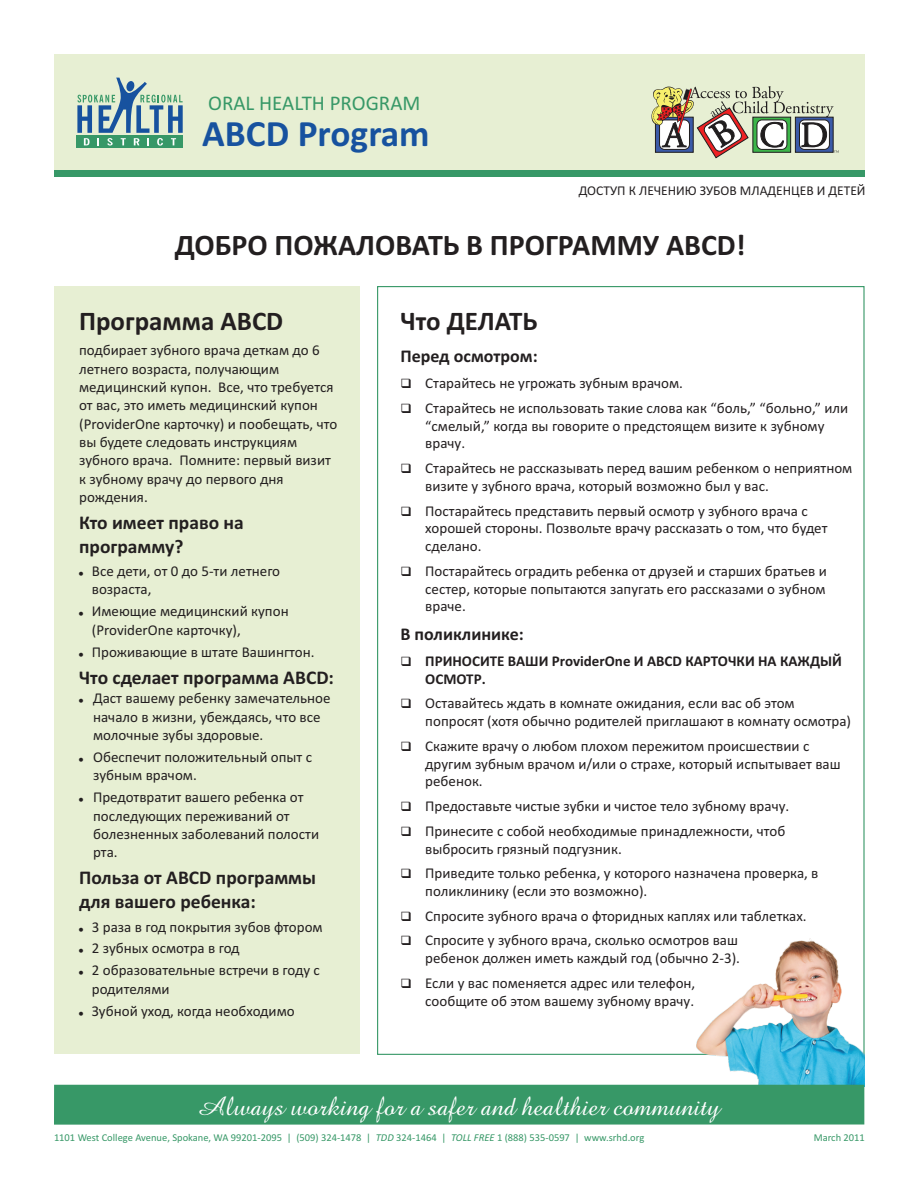
<style>
.page{position:relative;width:918px;height:1188px;background:#fff}
.page>*{position:absolute;margin:0;border:0;box-sizing:border-box;transform-origin:0 0}
.t1{font:700 37.35px "Calibri";color:#17529f}
.t2{font:700 30px "Calibri";color:#231f20}
.t3{font:27px "Amazone BT";color:#fff}
.t4{font:700 27px "Calibri";color:#231f20}
.t5{font:21px "Calibri";color:#379867}
.t6{font:700 19.5px/23.9px "Calibri";color:#231f20}
.t7{font:700 18px "Calibri";color:#231f20}
.t8{font:15px/18.3px "Calibri";color:#231f20}
.t9{font:700 15px "Calibri";color:#231f20}
.t10{font:13.5px "Calibri";color:#231f20}
.t11{font:10.5px "Calibri";color:#379867}
.s1{font-style:italic}
</style>
<div class="page">
<img style="left:687px;top:936px;width:177px;height:149px">
<div style="left:54px;top:287px;width:306px;height:767px;background:#e7efd3"></div>
<div style="left:54px;top:54px;width:810px;height:118px;background:#e7efd3"></div>
<div style="left:77px;top:136px;width:106px;height:12px;background:#379867"></div>
<svg style="left:77px;top:78px;width:106px;height:68px"></svg>
<div style="left:54px;top:170px;width:810px;height:7px;background:#379867"></div>
<svg style="left:651px;top:86px;width:188px;height:72px"></svg>
<div style="left:54px;top:1085px;width:810px;height:40px;background:#379867"></div>
<h3 class="t5" style="left:208px;top:94px;width:214px">ORAL HEALTH PROGRAM</h3>
<h1 class="t1" style="left:202px;top:118px;width:229px">ABCD Program</h1>
<p class="t10" style="left:579px;top:185px;width:288px">ДОСТУП К ЛЕЧЕНИЮ ЗУБОВ МЛАДЕНЦЕВ И ДЕТЕЙ</p>
<h2 class="t2" style="left:175px;top:233px;width:572px">ДОБРО ПОЖАЛОВАТЬ В ПРОГРАММУ ABCD!</h2>
<h3 class="t4" style="left:79px;top:309px;width:206px">Программа ABCD</h3>
<p class="t8" style="left:79px;top:342px;width:260px">подбирает зубного врача деткам до 6 летнего возраста, получающим медицинский купон. Все, что требуется от вас, это иметь медицинский купон (ProviderOne карточку) и пообещать, что вы будете следовать инструкциям зубного врача. Помните: первый визит к зубному врачу до первого дня рождения.</p>
<h3 class="t6" style="left:79px;top:512px;width:166px">Кто имеет право на программу?</h3>
<p class="t8" style="left:92px;top:563px;width:190px">Все дети, от 0 до 5-ти летнего возраста,</p>
<p class="t8" style="left:92px;top:604px;width:198px">Имеющие медицинский купон (ProviderOne карточку),</p>
<p class="t8" style="left:92px;top:644px;width:224px">Проживающие в штате Вашингтон.</p>
<h3 class="t6" style="left:79px;top:667px;width:256px">Что сделает программа ABCD:</h3>
<p class="t8" style="left:93px;top:690px;width:239px">Даст вашему ребенку замечательное начало в жизни, убеждаясь, что все молочные зубы здоровые.</p>
<p class="t8" style="left:93px;top:749px;width:221px">Обеспечит положительный опыт с зубным врачом.</p>
<p class="t8" style="left:93px;top:789px;width:228px">Предотвратит вашего ребенка от последующих переживаний от болезненных заболеваний полости рта.</p>
<h3 class="t6" style="left:79px;top:867px;width:238px">Польза от ABCD программы для вашего ребенка:</h3>
<p class="t8" style="left:92px;top:917px;width:232px;line-height:21.9px">3 раза в год покрытия зубов фтором<br>2 зубных осмотра в год<br>2 образовательные встречи в году с</p>
<p class="t8" style="left:92px;top:979px;width:204px;line-height:21.9px">родителями<br>Зубной уход, когда необходимо</p>
<h3 class="t4" style="left:400px;top:309px;width:139px">Что ДЕЛАТЬ</h3>
<p class="t7" style="left:400px;top:349px;width:139px">Перед осмотром:</p>
<p class="t8" style="left:425px;top:372px;width:424px;line-height:24.8px">Старайтесь не угрожать зубным врачом.<br>Старайтесь не использовать такие слова как “боль,” “больно,” или</p>
<p class="t8" style="left:425px;top:418px;width:401px">“смелый,” когда вы говорите о предстоящем визите к зубному</p>
<p class="t8" style="left:425px;top:432px;width:429px;line-height:24.8px">врачу.<br>Старайтесь не рассказывать перед вашим ребенком о неприятном</p>
<p class="t8" style="left:425px;top:475px;width:384px;line-height:24.8px">визите у зубного врача, который возможно был у вас.<br>Постарайтесь представить первый осмотр у зубного врача с</p>
<p class="t8" style="left:425px;top:521px;width:404px">хорошей стороны. Позвольте врачу рассказать о том, что будет</p>
<p class="t8" style="left:425px;top:535px;width:403px;line-height:24.8px">сделано.<br>Постарайтесь оградить ребенка от друзей и старших братьев и</p>
<p class="t8" style="left:425px;top:581px;width:402px;line-height:17.7px">сестер, которые попытаются запугать его рассказами о зубном враче.</p>
<p class="t7" style="left:400px;top:627px;width:125px">В поликлинике:</p>
<p class="t9" style="left:425px;top:655px;width:418px">ПРИНОСИТЕ ВАШИ ProviderOne И ABCD КАРТОЧКИ НА КАЖДЫЙ</p>
<p class="t9" style="left:425px;top:672px;width:62px">ОСМОТР.</p>
<p class="t8" style="left:425px;top:695px;width:371px">Оставайтесь ждать в комнате ожидания, если вас об этом</p>
<p class="t8" style="left:425px;top:710px;width:427px;line-height:24.8px">попросят (хотя обычно родителей приглашают в комнату осмотра)<br>Скажите врачу о любом плохом пережитом происшествии с</p>
<p class="t8" style="left:425px;top:756px;width:417px">другим зубным врачом и/или о страхе, который испытывает ваш</p>
<p class="t8" style="left:425px;top:773px;width:59px">ребенок.</p>
<p class="t8" style="left:425px;top:795px;width:366px;line-height:24.8px">Предоставьте чистые зубки и чистое тело зубному врачу.<br>Принесите с собой необходимые принадлежности, чтоб</p>
<p class="t8" style="left:425px;top:837px;width:395px;line-height:24.8px">выбросить грязный подгузник.<br>Приведите только ребенка, у которого назначена проверка, в</p>
<p class="t8" style="left:425px;top:883px;width:224px">поликлинику (если это возможно).</p>
<p class="t8" style="left:425px;top:905px;width:383px;line-height:24.8px">Спросите зубного врача о фторидных каплях или таблетках.<br>Спросите у зубного врача, сколько осмотров ваш</p>
<p class="t8" style="left:425px;top:947px;width:316px;line-height:24.8px">ребенок должен иметь каждый год (обычно 2-3).<br>Если у вас поменяется адрес или телефон,</p>
<p class="t8" style="left:425px;top:993px;width:270px">сообщите об этом вашему зубному врачу.</p>
<h3 class="t3" style="left:196px;top:1094px;width:525px">Always working for a safer and healthier community</h3>
<p class="t11" style="left:54px;top:1133px;width:592px">1101 West College Avenue, Spokane, WA 99201-2095 | (509) 324-1478 | <span class="s1">TDD</span> 324-1464 | <span class="s1">TOLL FREE</span> 1 (888) 535-0597 | www.srhd.org</p>
<p class="t11" style="left:814px;top:1133px;width:53px">March 2011</p>
</div>
